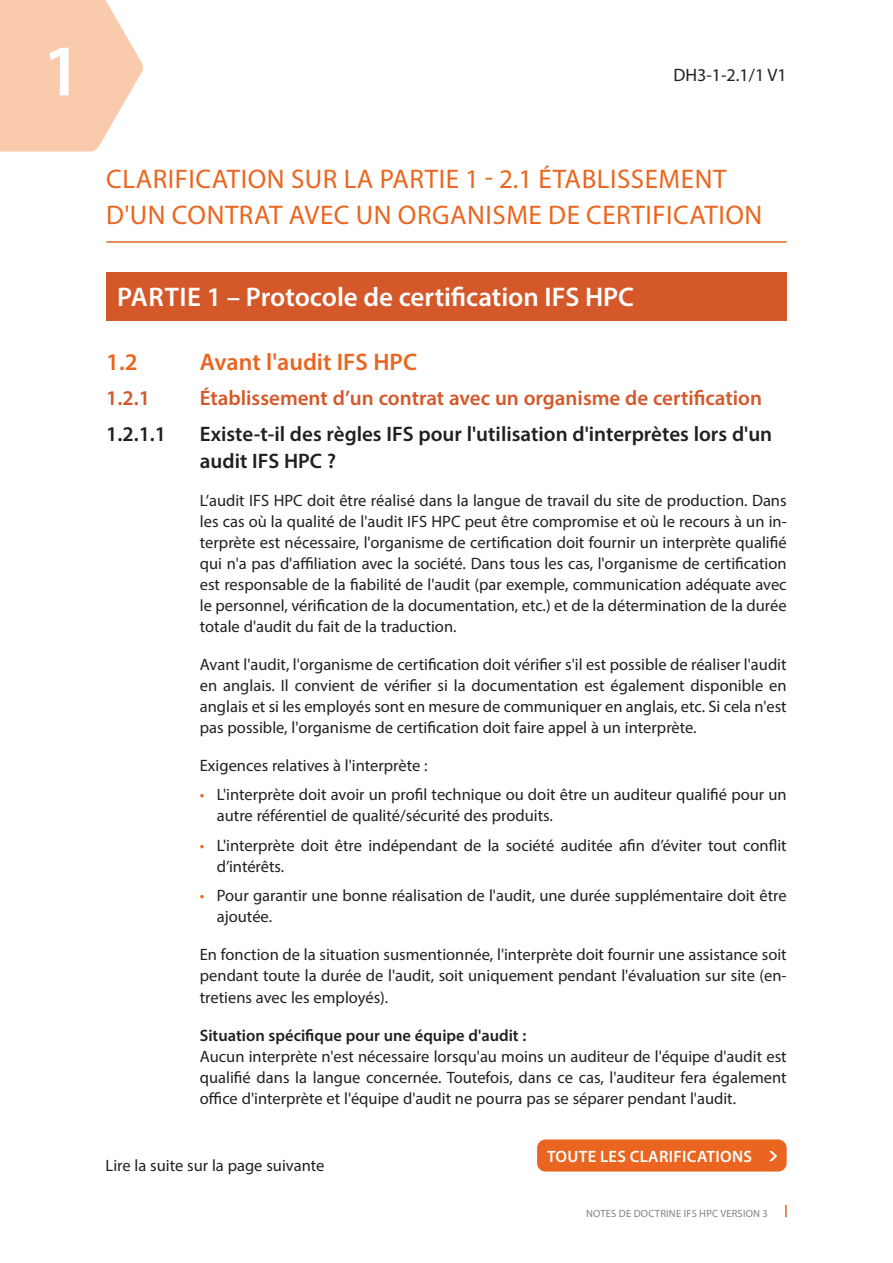
<style>
.page{position:relative;width:893px;height:1263px;background:#fff}
.page>*{position:absolute;margin:0;border:0;box-sizing:border-box;transform-origin:0 0}
.t1{font:600 73.5px "Myriad Pro";color:#fff}
.t2{font:27px/36px "Myriad Pro";letter-spacing:.02em;color:#ea6620}
.t3{font:600 27px "Myriad Pro";color:#fff}
.t4{font:600 24px "Myriad Pro";color:#ea6620}
.t5{font:600 21px/27px "Myriad Pro";color:#231f20}
.t6{font:600 21px "Myriad Pro";color:#d4582a}
.t7{font:18px "Myriad Pro";color:#231f20}
.t8{font:16.5px/21px "Myriad Pro";color:#231f20;text-align:justify}
.t9{font:600 16.5px "Myriad Pro";color:#231f20}
.t10{font:600 16.5px "Myriad Pro";letter-spacing:.02em;color:#fff}
.t11{font:10.5px "Myriad Pro";letter-spacing:.02em;color:#808285}
.s1{color:#ea6620}
</style>
<div class="page">
<svg style="left:0;top:0;width:143px;height:152px"></svg>
<svg style="left:785px;top:1205px;width:2px;height:12px"></svg>
<div style="left:537px;top:1139px;width:250px;height:32px;background:#ea6620;border-radius:9px"></div>
<svg style="left:769px;top:1151px;width:8px;height:10px"></svg>
<hr style="left:106px;top:241px;width:681px;height:2px;background:#ea6620">
<div style="left:106px;top:273px;width:681px;height:48px;background:#d4582a"></div>
<h1 class="t1" style="left:42px;top:24px;width:41px">1</h1>
<p class="t7" style="left:673px;top:64px;width:115px">DH3-1-2.1/1 V1</p>
<h2 class="t2" style="left:106px;top:161px;width:658px">CLARIFICATION SUR LA PARTIE 1 - 2.1 ÉTABLISSEMENT<br>D'UN CONTRAT AVEC UN ORGANISME DE CERTIFICATION</h2>
<h2 class="t3" style="left:117px;top:279px;width:518px">PARTIE 1 – Protocole de certification IFS HPC</h2>
<h3 class="t4" style="left:106px;top:346px;width:33px">1.2</h3>
<h3 class="t4" style="left:200px;top:346px;width:219px">Avant l'audit IFS HPC</h3>
<p class="t6" style="left:106px;top:385px;width:45px">1.2.1</p>
<p class="t6" style="left:200px;top:385px;width:564px">Établissement d’un contrat avec un organisme de certification</p>
<p class="t5" style="left:106px;top:420px;width:61px">1.2.1.1</p>
<p class="t5" style="left:200px;top:420px;width:574px">Existe-t-il des règles IFS pour l'utilisation d'interprètes lors d'un audit IFS HPC ?</p>
<p class="t8" style="left:200px;top:489px;width:588px">L’audit IFS HPC doit être réalisé dans la langue de travail du site de production. Dans les cas où la qualité de l'audit IFS HPC peut être compromise et où le recours à un in&shy;terprète est nécessaire, l'organisme de certification doit fournir un interprète qualifié qui n'a pas d'affiliation avec la société. Dans tous les cas, l'organisme de certification est responsable de la fiabilité de l'audit (par exemple, communication adéquate avec le personnel, vérification de la documentation, etc.) et de la détermination de la durée totale d'audit du fait de la traduction.</p>
<p class="t8" style="left:200px;top:654px;width:588px">Avant l'audit, l'organisme de certification doit vérifier s'il est possible de réaliser l'audit en anglais. Il convient de vérifier si la documentation est également disponible en anglais et si les employés sont en mesure de communiquer en anglais, etc. Si cela n'est pas possible, l'organisme de certification doit faire appel à un interprète.</p>
<p class="t8" style="left:200px;top:755px;width:229px">Exigences relatives à l'interprète :</p>
<p class="t8" style="left:217px;top:784px;width:571px;text-indent:-17px"><span class="s1">•</span> L'interprète doit avoir un profil technique ou doit être un auditeur qualifié pour un autre référentiel de qualité/sécurité des produits.</p>
<p class="t8" style="left:217px;top:835px;width:571px;text-indent:-17px"><span class="s1">•</span> L'interprète doit être indépendant de la société auditée afin d’éviter tout conflit d’intérêts.</p>
<p class="t8" style="left:217px;top:885px;width:571px;text-indent:-17px"><span class="s1">•</span> Pour garantir une bonne réalisation de l'audit, une durée supplémentaire doit être ajoutée.</p>
<p class="t8" style="left:200px;top:944px;width:588px">En fonction de la situation susmentionnée, l'interprète doit fournir une assistance soit pendant toute la durée de l'audit, soit uniquement pendant l'évaluation sur site (en&shy;tretiens avec les employés).</p>
<p class="t9" style="left:200px;top:1024px;width:328px">Situation spécifique pour une équipe d'audit :</p>
<p class="t8" style="left:200px;top:1045px;width:588px">Aucun interprète n'est nécessaire lorsqu'au moins un auditeur de l'équipe d'audit est qualifié dans la langue concernée. Toutefois, dans ce cas, l'auditeur fera également office d'interprète et l'équipe d'audit ne pourra pas se séparer pendant l'audit.</p>
<p class="t8" style="left:106px;top:1155px;width:220px">Lire la suite sur la page suivante</p>
<p class="t10" style="left:547px;top:1146px;width:207px">TOUTE LES CLARIFICATIONS</p>
<p class="t11" style="left:586px;top:1207px;width:183px">NOTES DE DOCTRINE IFS HPC VERSION 3</p>
</div>
